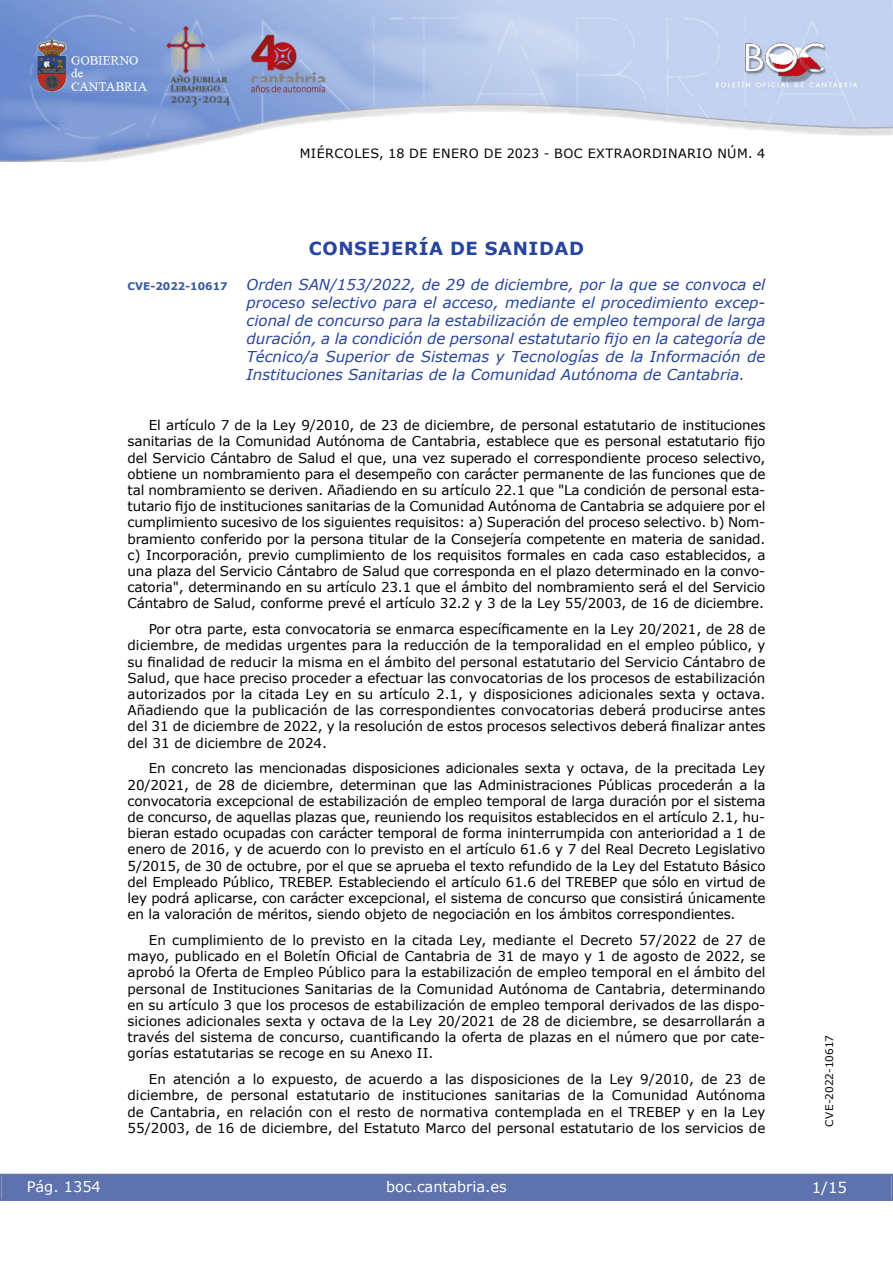
<style>
.page{position:relative;width:893px;height:1263px;background:#fff}
.page>*{position:absolute;margin:0;border:0;box-sizing:border-box;transform-origin:0 0}
.emisor_text2{font:700 18px "Verdana";letter-spacing:.035em;color:#27459e}
.Titulo_text{font:italic 15px/18px "Verdana";color:#27459e;text-align:justify}
.t1{font:15px "Verdana 2";color:#fff}
.t2{font:14.55px "Verdana 2";color:#fff}
.inicio_de_parrafo{font:13.5px/16.2px "Verdana 2";color:#000;text-align:justify}
.t3{font:12.75px "Verdana 2";letter-spacing:.035em;color:#000}
.t4{font:10.5px "Verdana 2";color:#000}
.Titulo_text-2{font:700 10.5px "Verdana";color:#385b9e}
.s1{font-family:"Verdana Italic 2";font-style:normal}
.s2{font-family:"Verdana"}
</style>
<div class="page">
<img style="left:0;top:0;width:893px;height:161px">
<div style="left:1px;top:1174px;width:890px;height:27px;background:#5e73ae"></div>
<p class="t3" style="left:300px;top:144px;width:467px">MIÉRCOLES, 18 DE ENERO DE 2023 - BOC EXTRAORDINARIO NÚM. 4</p>
<p class="emisor_text2" style="left:309px;top:236px;width:277px">CONSEJERÍA DE SANIDAD</p>
<p class="Titulo_text-2" style="left:128px;top:279px;width:102px">CVE-2022-10617</p>
<p class="Titulo_text" style="left:247px;top:275px;width:520px"><span class="s1">Orden SAN/153/2022, de 29 de diciembre, por la que se convoca el proceso selectivo para el acceso, mediante el procedimiento excep&shy;cional de concurso para la estabilización de empleo temporal de larga </span>duración, a la condición de personal estatutario fijo en la categoría de Técnico/a Superior de Sistemas y Tecnologías de la Información de Instituciones Sanitarias de la Comunidad Autónoma de Cantabria.</p>
<p class="inicio_de_parrafo" style="left:128px;top:417px;width:639px;text-indent:21px">El artículo 7 de la Ley 9/2010, de 23 de diciembre, de personal estatutario de instituciones <span class="s2">sanitarias de la Comunidad Autónoma de Cantabria, establece que es personal estatutario fijo </span>del Servicio Cántabro de Salud el que, una vez superado el correspondiente proceso selectivo, obtiene un nombramiento para el desempeño con carácter permanente de las funciones que de tal nombramiento se deriven. Añadiendo en su artículo 22.1 que "La condición de personal esta&shy;<span class="s2">tutario fijo de instituciones sanitarias de la Comunidad Autónoma de Cantabria se adquiere por el </span>cumplimiento sucesivo de los siguientes requisitos: a) Superación del proceso selectivo. b) Nom&shy;<span class="s2">bramiento conferido por la persona titular de la Consejería competente en materia de sanidad. </span>c) Incorporación, previo cumplimiento de los requisitos formales en cada caso establecidos, a una plaza del Servicio Cántabro de Salud que corresponda en el plazo determinado en la convo&shy;catoria", determinando en su artículo 23.1 que el ámbito del nombramiento será el del Servicio Cántabro de Salud, conforme prevé el artículo 32.2 y 3 de la Ley 55/2003, de 16 de diciembre.</p>
<p class="inicio_de_parrafo" style="left:128px;top:621px;width:639px;text-indent:21px"><span class="s2">Por otra parte, esta convocatoria se enmarca específicamente en la Ley 20/2021, de 28 de </span>diciembre, de medidas urgentes para la reducción de la temporalidad en el empleo público, y <span class="s2">su finalidad de reducir la misma en el ámbito del personal estatutario del Servicio Cántabro de </span>Salud, que hace preciso proceder a efectuar las convocatorias de los procesos de estabilización autorizados por la citada Ley en su artículo 2.1, y disposiciones adicionales sexta y octava.<br>Añadiendo que la publicación de las correspondientes convocatorias deberá producirse antes <span class="s2">del 31 de diciembre de 2022, y la resolución de estos procesos selectivos deberá finalizar antes </span>del 31 de diciembre de 2024.</p>
<p class="inicio_de_parrafo" style="left:128px;top:760px;width:639px;text-indent:21px">En concreto las mencionadas disposiciones adicionales sexta y octava, de la precitada Ley <span class="s2">20/2021, de 28 de diciembre, determinan que las Administraciones Públicas procederán a la </span>convocatoria excepcional de estabilización de empleo temporal de larga duración por el sistema de concurso, de aquellas plazas que, reuniendo los requisitos establecidos en el artículo 2.1, hu&shy;bieran estado ocupadas con carácter temporal de forma ininterrumpida con anterioridad a 1 de enero de 2016, y de acuerdo con lo previsto en el artículo 61.6 y 7 del Real Decreto Legislativo 5/2015, de 30 de octubre, por el que se aprueba el texto refundido de la Ley del Estatuto Básico del Empleado Público, TREBEP. Estableciendo el artículo 61.6 del TREBEP que sólo en virtud de ley podrá aplicarse, con carácter excepcional, el sistema de concurso que consistirá únicamente <span class="s2">en la valoración de méritos, siendo objeto de negociación en los ámbitos correspondientes.</span></p>
<p class="inicio_de_parrafo" style="left:128px;top:932px;width:639px;text-indent:21px">En cumplimiento de lo previsto en la citada Ley, mediante el Decreto 57/2022 de 27 de <span class="s2">mayo, publicado en el Boletín Oficial de Cantabria de 31 de mayo y 1 de agosto de 2022, se </span>aprobó la Oferta de Empleo Público para la estabilización de empleo temporal en el ámbito del personal de Instituciones Sanitarias de la Comunidad Autónoma de Cantabria, determinando en su artículo 3 que los procesos de estabilización de empleo temporal derivados de las dispo&shy;<span class="s2">siciones adicionales sexta y octava de la Ley 20/2021 de 28 de diciembre, se desarrollarán a través del sistema de concurso, cuantificando la oferta de plazas en el número que por cate&shy;</span>gorías estatutarias se recoge en su Anexo II.</p>
<p class="inicio_de_parrafo" style="left:128px;top:1071px;width:639px;text-indent:21px">En atención a lo expuesto, de acuerdo a las disposiciones de la Ley 9/2010, de 23 de diciembre, de personal estatutario de instituciones sanitarias de la Comunidad Autónoma de Cantabria, en relación con el resto de normativa contemplada en el TREBEP y en la Ley 55/2003, de 16 de diciembre, del Estatuto Marco del personal estatutario de los servicios de</p>
<p class="t2" style="left:27px;top:1177px;width:76px">Pág. 1354</p>
<p class="t2" style="left:386px;top:1177px;width:122px">boc.cantabria.es</p>
<p class="t4" style="left:822px;top:1126px;width:93px;rotate:-90deg">CVE-2022-10617</p>
<p class="t1" style="left:812px;top:1177px;width:37px">1/15</p>
</div>
